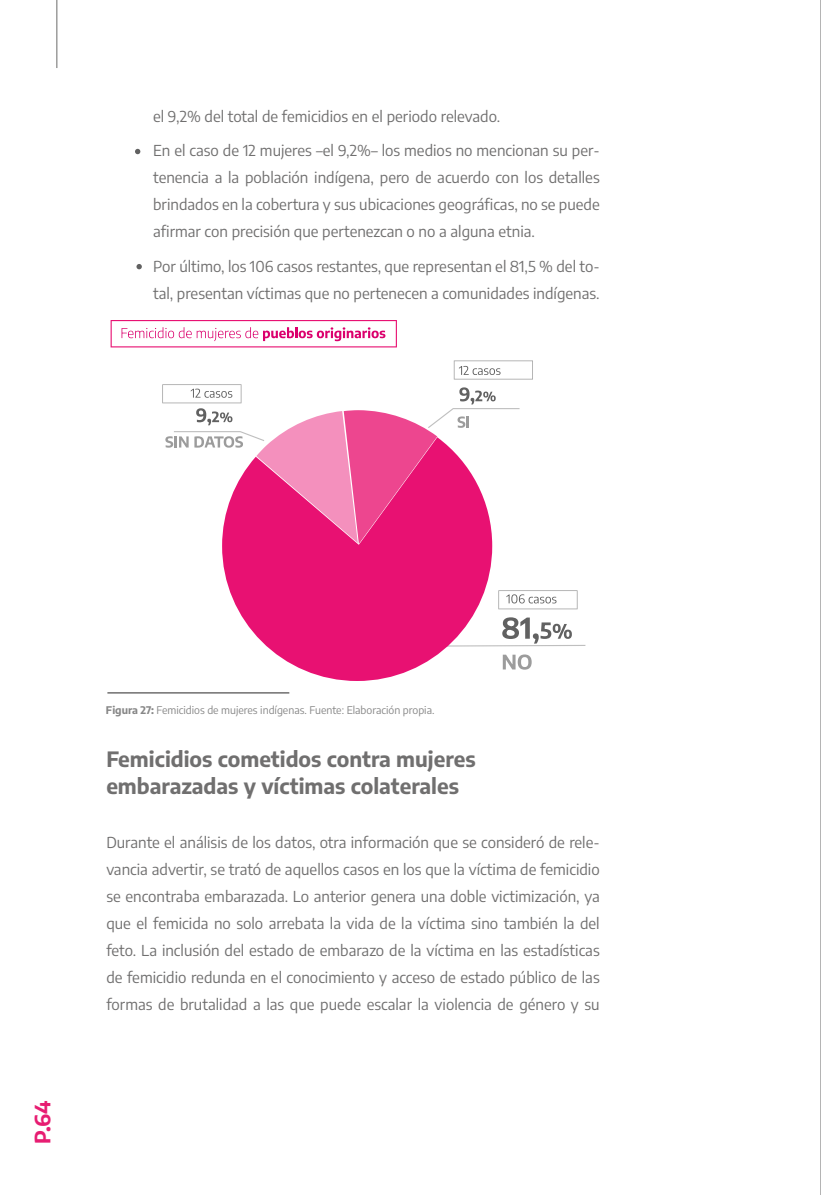
<style>
.page{position:relative;width:821px;height:1195px;background:#fff}
.page>*{position:absolute;margin:0;border:0;box-sizing:border-box;transform-origin:0 0}
.t1{font:700 21px/27px "Encode Sans";color:#706f6f}
.t2{font:700 21px "Encode Sans";color:#e71d72}
.t3{font:15px/27px "Encode Sans";color:#706f6f;text-align:justify}
.t4{font:10.5px "Encode Sans";color:#878787}
.s1{font-weight:700}
</style>
<div class="page">
<hr style="left:820px;top:0;width:1px;height:1195px;background:#9d9d9c">
<hr style="left:56px;top:0;width:2px;height:68px;background:#9d9d9c">
<hr style="left:107px;top:692px;width:182px;height:2px;background:#706f6f">
<svg style="left:135px;top:149px;width:5px;height:5px"></svg>
<svg style="left:136px;top:264px;width:6px;height:5px"></svg>
<svg style="left:503px;top:654px;width:28px;height:16px"></svg>
<svg style="left:111px;top:320px;width:286px;height:27px"></svg>
<svg style="left:222px;top:544px;width:270px;height:137px;fill:#e81172"></svg>
<svg style="left:445px;top:617px;width:140px;height:29px"></svg>
<svg style="left:498px;top:590px;width:79px;height:19px"></svg>
<svg style="left:162px;top:360px;width:371px;height:184px"></svg>
<p class="t3" style="left:153px;top:102px;width:348px">el 9,2% del total de femicidios en el periodo relevado.</p>
<p class="t3" style="left:153px;top:137px;width:448px">En el caso de 12 mujeres –el 9,2%– los medios no mencionan su per&shy;tenencia a la población indígena, pero de acuerdo con los detalles brindados en la cobertura y sus ubicaciones geográficas, no se puede afirmar con precisión que pertenezcan o no a alguna etnia.</p>
<p class="t3" style="left:153px;top:252px;width:448px">Por último, los 106 casos restantes, que representan el 81,5 % del to&shy;tal, presentan víctimas que no pertenecen a comunidades indígenas.</p>
<h1 class="t2" style="left:28px;top:1144px;width:46px;rotate:-90deg">P.64</h1>
<p class="t4" style="left:106px;top:702px;width:330px"><span class="s1">Figura 27:</span> Femicidios de mujeres indígenas. Fuente: Elaboración propia.</p>
<h1 class="t1" style="left:106px;top:745px;width:371px">Femicidios cometidos contra mujeres embarazadas y víctimas colaterales</h1>
<p class="t3" style="left:106px;top:828px;width:495px">Durante el análisis de los datos, otra información que se consideró de rele&shy;vancia advertir, se trató de aquellos casos en los que la víctima de femicidio se encontraba embarazada. Lo anterior genera una doble victimización, ya que el femicida no solo arrebata la vida de la víctima sino también la del feto. La inclusión del estado de embarazo de la víctima en las estadísticas de femicidio redunda en el conocimiento y acceso de estado público de las formas de brutalidad a las que puede escalar la violencia de género y su</p>
</div>
